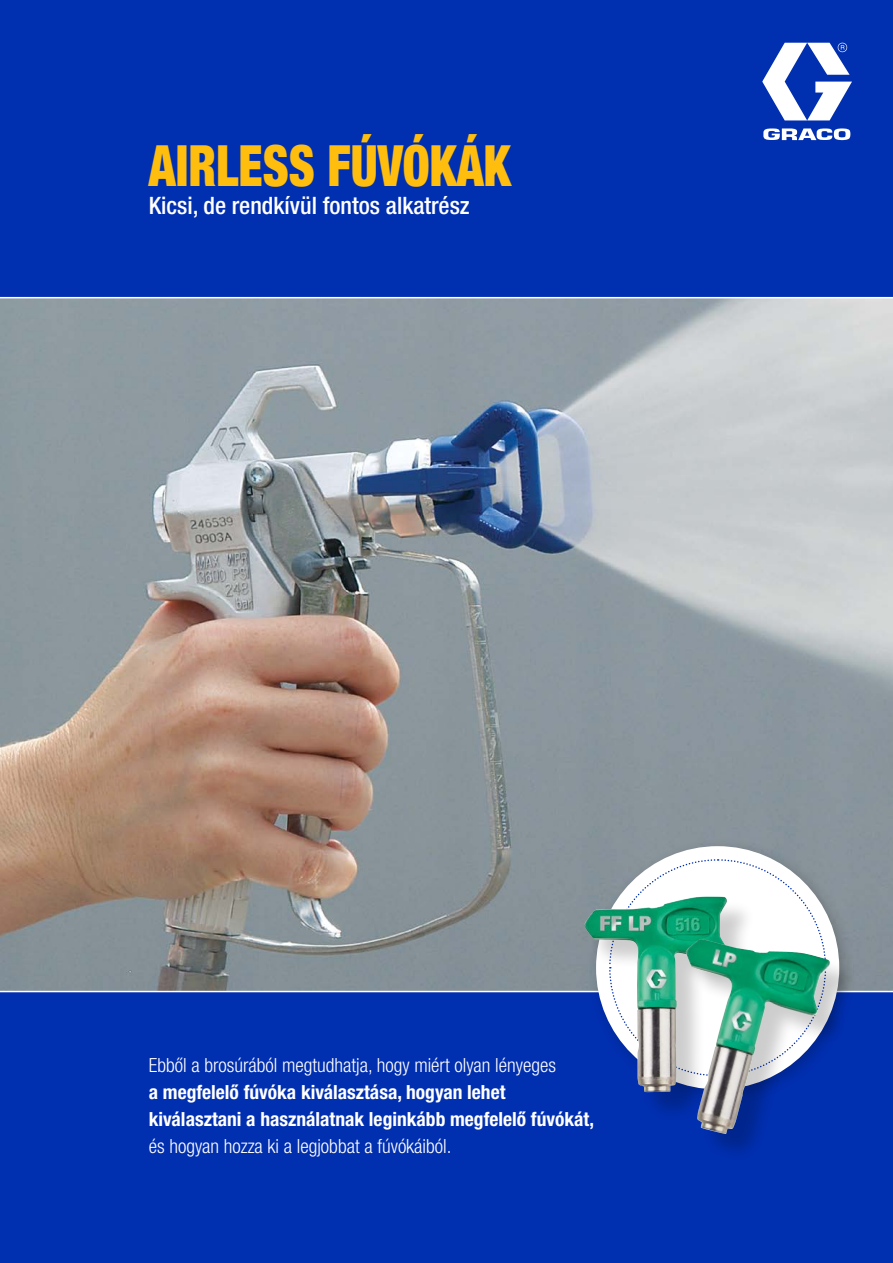
<style>
.page{position:relative;width:893px;height:1263px;background:#fff}
.page>*{position:absolute;margin:0;border:0;box-sizing:border-box;transform-origin:0 0}
.t1{font:900 condensed 57px "Helvetica Neue LTCE";color:#ffbe0e;scale:.85 1}
.t2{font:500 condensed 24px "Helvetica Neue LTCE";color:#fff}
.t3{font:700 condensed 19.5px/27px "Helvetica Neue LTCE";color:#fff}
.t4{font:300 condensed 19.5px "Helvetica Neue LTCE";color:#fff}
</style>
<div class="page">
<div style="left:0;top:965px;width:893px;height:298px;background:#002fb0"></div>
<img style="left:0;top:298px;width:893px;height:693px">
<div style="left:0;top:0;width:893px;height:298px;background:#002fb0"></div>
<svg style="left:762px;top:43px;width:90px;height:97px"></svg>
<hr style="left:0;top:991px;width:893px;height:1px;background:#fff">
<hr style="left:0;top:297px;width:893px;height:1px;background:#fff">
<div style="left:587px;top:837px;width:269px;height:269px;background:#000;opacity:.2"></div>
<svg style="left:619px;top:858px;width:208px;height:81px"></svg>
<div style="left:588px;top:899px;width:168px;height:223px;background:#000;opacity:.2"></div>
<img style="left:584px;top:896px;width:143px;height:196px">
<div style="left:690px;top:943px;width:169px;height:219px;background:#000;opacity:.2"></div>
<img style="left:686px;top:939px;width:144px;height:195px">
<h1 class="t1" style="left:149px;top:131px;width:427px">AIRLESS FÚVÓKÁK</h1>
<p class="t2" style="left:149px;top:192px;width:322px">Kicsi, de rendkívül fontos alkatrész</p>
<p class="t4" style="left:149px;top:1054px;width:409px">Ebből a brosúrából megtudhatja, hogy miért olyan lényeges</p>
<p class="t3" style="left:149px;top:1078px;width:447px">a megfelelő fúvóka kiválasztása, hogyan lehet kiválasztani a használatnak leginkább megfelelő fúvókát,</p>
<p class="t4" style="left:149px;top:1135px;width:304px">és hogyan hozza ki a legjobbat a fúvókáiból.</p>
</div>
